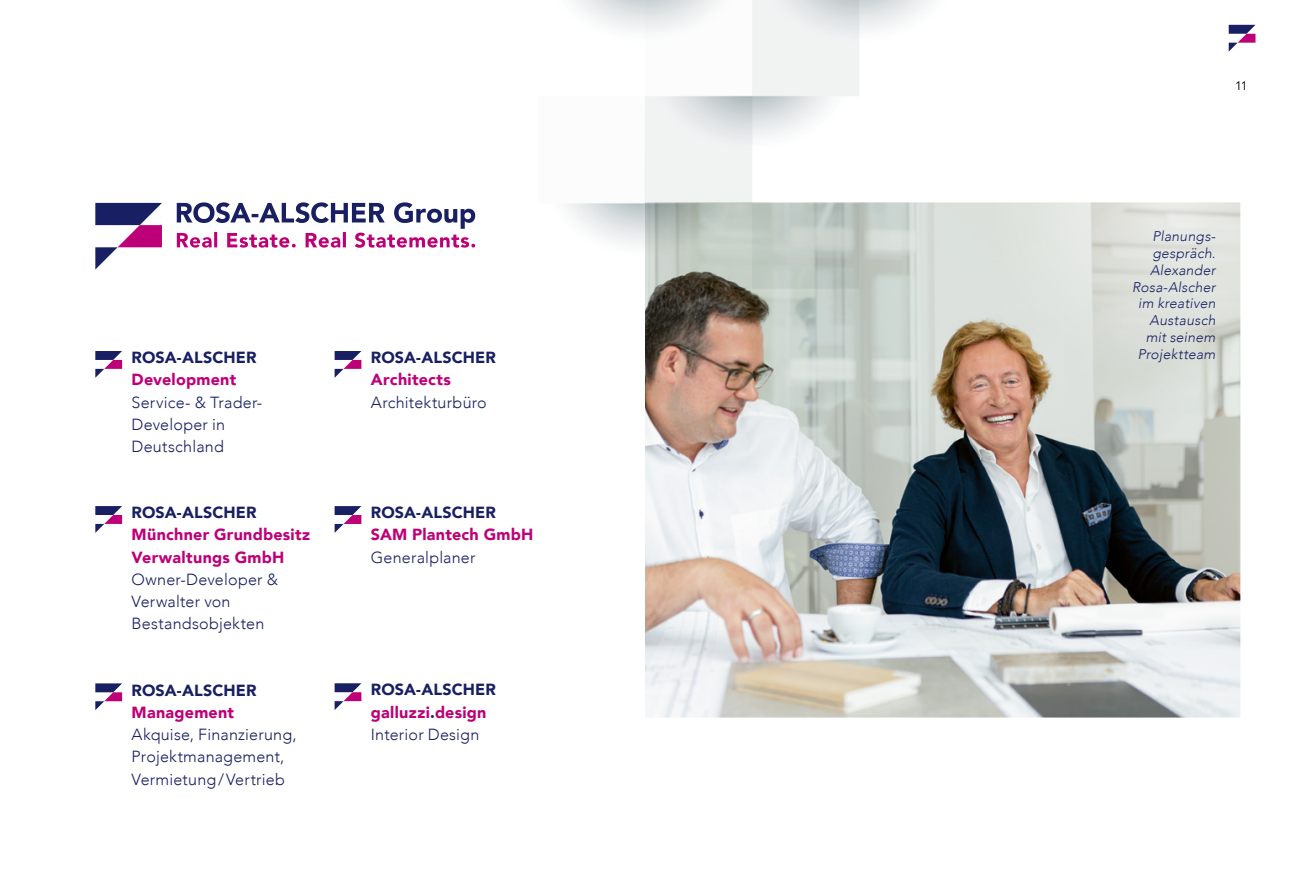
<style>
.page{position:relative;width:1290px;height:893px;background:#fff}
.page>*{position:absolute;margin:0;border:0;box-sizing:border-box;transform-origin:0 0}
.t1{font:300 16.1px/22.2px "Avenir";letter-spacing:.015em;color:#181f62}
.t2{font:900 16.1px/22.2px "Avenir";letter-spacing:.015em;color:#bd0078}
.t3{font:900 16.1px "Avenir";letter-spacing:.005em;color:#181f62}
.t4{font:italic 300 14px/16.8px "Avenir";letter-spacing:.02em;color:#181f62;text-align:right}
.t5{font:12.25px "Avenir";color:#000}
.s1{color:#181f62}
.s2{font-weight:300;color:#181f62}
</style>
<div class="page">
<img style="left:645px;top:202px;width:595px;height:515px">
<svg style="left:996px;top:33px;width:260px;height:372px"></svg>
<img style="left:475px;top:0;width:489px;height:336px">
<svg style="left:95px;top:203px;width:67px;height:66px"></svg>
<svg style="left:177px;top:202px;width:298px;height:46px"></svg>
<svg style="left:95px;top:351px;width:27px;height:27px"></svg>
<svg style="left:95px;top:506px;width:27px;height:27px"></svg>
<svg style="left:95px;top:683px;width:27px;height:27px"></svg>
<svg style="left:335px;top:351px;width:26px;height:27px"></svg>
<svg style="left:335px;top:506px;width:26px;height:27px"></svg>
<svg style="left:335px;top:683px;width:26px;height:27px"></svg>
<svg style="left:1228px;top:25px;width:27px;height:27px"></svg>
<p class="t3" style="left:132px;top:344px;width:127px">ROSA-ALSCHER</p>
<p class="t2" style="left:132px;top:368px;width:106px">Development</p>
<p class="t1" style="left:132px;top:391px;width:132px">Service- &amp; Trader-<br>Developer in<br>Deutschland</p>
<p class="t3" style="left:132px;top:499px;width:127px">ROSA-ALSCHER</p>
<p class="t2" style="left:132px;top:523px;width:180px">Münchner Grundbesitz<br>Verwaltungs GmbH</p>
<p class="t1" style="left:132px;top:568px;width:148px">Owner-Developer &amp;<br>Verwalter von<br>Bestandsobjekten</p>
<p class="t3" style="left:132px;top:676px;width:127px">ROSA-ALSCHER</p>
<p class="t2" style="left:132px;top:701px;width:104px">Management</p>
<p class="t1" style="left:132px;top:723px;width:166px">Akquise, Finanzierung,<br>Projektmanagement,<br>Vermietung/Vertrieb</p>
<p class="t3" style="left:371px;top:344px;width:127px">ROSA-ALSCHER</p>
<p class="t2" style="left:371px;top:368px;width:82px">Architects</p>
<p class="t1" style="left:371px;top:391px;width:117px">Architekturbüro</p>
<p class="t3" style="left:371px;top:499px;width:127px">ROSA-ALSCHER</p>
<p class="t2" style="left:371px;top:523px;width:164px">SAM Plantech GmbH</p>
<p class="t1" style="left:371px;top:546px;width:106px">Generalplaner</p>
<p class="t2" style="left:371px;top:678px;width:127px"><span class="s1">ROSA-ALSCHER </span>galluzzi<span class="s1">.</span>design<br><span class="s2">Interior Design</span></p>
<p class="t5" style="left:1235px;top:78px;width:14px">11</p>
<p class="t4" style="left:1132px;top:228px;width:85px">Planungs&shy;gespräch.<br>Alexander<br>Rosa-Alscher im kreativen<br>Austausch mit seinem<br>Projektteam</p>
</div>
